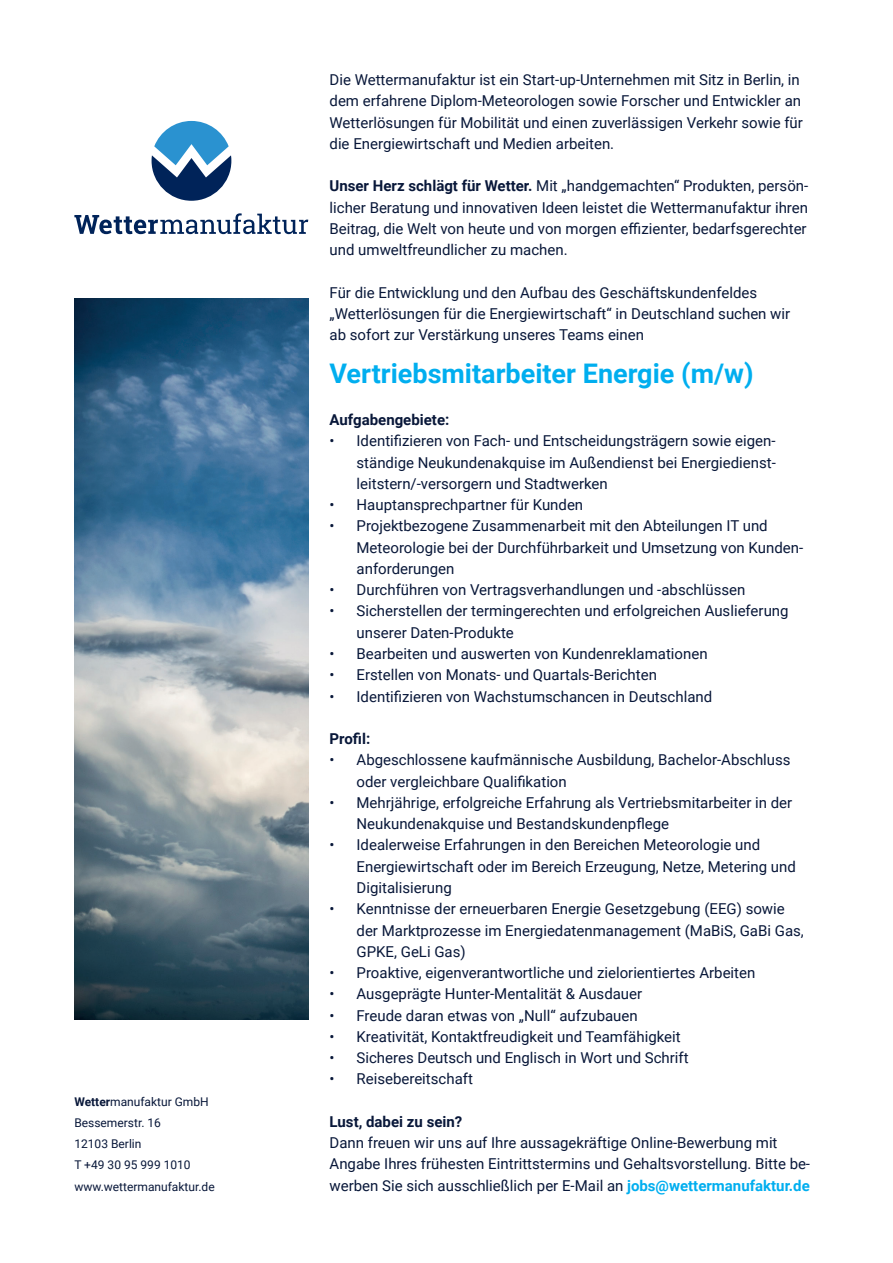
<style>
.page{position:relative;width:893px;height:1263px;background:#fff}
.page>*{position:absolute;margin:0;border:0;box-sizing:border-box;transform-origin:0 0}
.t1{font:700 27px "Roboto";color:#00aeef}
.t2{font:15px/21.3px "Roboto";color:#081739}
.t3{font:700 15px "Roboto";color:#081739}
.t4{font:12px/21.3px "Roboto";color:#081739}
.s1{font-weight:700}
.s2{font-weight:700;color:#00aeef}
</style>
<div class="page">
<svg style="left:74px;top:213px;width:234px;height:21px"></svg>
<svg style="left:152px;top:121px;width:79px;height:80px"></svg>
<img style="left:75px;top:298px;width:233px;height:721px">
<p class="t4" style="left:74px;top:1090px;width:142px"><span class="s1">Wetter</span>manufaktur GmbH<br>Bessemerstr. 16<br>12103 Berlin<br>T +49 30 95 999 1010 www.wettermanufaktur.de</p>
<p class="t2" style="left:330px;top:69px;width:475px">Die Wettermanufaktur ist ein Start-up-Unternehmen mit Sitz in Berlin, in dem erfahrene Diplom-Meteorologen sowie Forscher und Entwickler an Wetterlösungen für Mobilität und einen zuverlässigen Verkehr sowie für die Energiewirtschaft und Medien arbeiten.</p>
<p class="t2" style="left:330px;top:175px;width:480px;text-align:justify"><span class="s1">Unser Herz schlägt für Wetter.</span> Mit „handgemachten“ Produkten, persön&shy;licher Beratung und innovativen Ideen leistet die Wettermanufaktur ihren Beitrag, die Welt von heute und von morgen effizienter, bedarfsgerechter und umweltfreundlicher zu machen.</p>
<p class="t2" style="left:330px;top:281px;width:462px">Für die Entwicklung und den Aufbau des Geschäftskundenfeldes „Wetterlösungen für die Energiewirtschaft“ in Deutschland suchen wir ab sofort zur Verstärkung unseres Teams einen</p>
<h1 class="t1" style="left:330px;top:354px;width:425px">Vertriebsmitarbeiter Energie (m/w)</h1>
<p class="t3" style="left:330px;top:409px;width:121px">Aufgabengebiete:</p>
<p class="t2" style="left:357px;top:430px;width:421px;text-align:justify;text-indent:-27px">• Identifizieren von Fach- und Entscheidungsträgern sowie eigen&shy;ständige Neukundenakquise im Außendienst bei Energiedienst&shy;leitstern/-versorgern und Stadtwerken</p>
<p class="t2" style="left:330px;top:494px;width:255px">• Hauptansprechpartner für Kunden</p>
<p class="t2" style="left:357px;top:515px;width:448px;text-indent:-27px">• Projektbezogene Zusammenarbeit mit den Abteilungen IT und<br>Meteorologie bei der Durchführbarkeit und Umsetzung von Kunden&shy;anforderungen</p>
<p class="t2" style="left:330px;top:579px;width:417px">• Durchführen von Vertragsverhandlungen und -abschlüssen</p>
<p class="t2" style="left:357px;top:600px;width:434px;text-indent:-27px">• Sicherstellen der termingerechten und erfolgreichen Auslieferung unserer Daten-Produkte</p>
<p class="t2" style="left:330px;top:642px;width:380px">• Bearbeiten und auswerten von Kundenreklamationen</p>
<p class="t2" style="left:330px;top:664px;width:329px">• Erstellen von Monats- und Quartals-Berichten</p>
<p class="t2" style="left:330px;top:685px;width:384px">• Identifizieren von Wachstumschancen in Deutschland</p>
<p class="t3" style="left:330px;top:728px;width:42px">Profil:</p>
<p class="t2" style="left:357px;top:749px;width:436px;text-indent:-27px">• Abgeschlossene kaufmännische Ausbildung, Bachelor-Abschluss oder vergleichbare Qualifikation</p>
<p class="t2" style="left:357px;top:791px;width:437px;text-indent:-27px">• Mehrjährige, erfolgreiche Erfahrung als Vertriebsmitarbeiter in der<br>Neukundenakquise und Bestandskundenpflege</p>
<p class="t2" style="left:357px;top:834px;width:441px;text-indent:-27px">• Idealerweise Erfahrungen in den Bereichen Meteorologie und<br>Energiewirtschaft oder im Bereich Erzeugung, Netze, Metering und<br>Digitalisierung</p>
<p class="t2" style="left:357px;top:898px;width:449px;text-indent:-27px">• Kenntnisse der erneuerbaren Energie Gesetzgebung (EEG) sowie der Marktprozesse im Energiedatenmanagement (MaBiS, GaBi Gas,<br>GPKE, GeLi Gas)</p>
<p class="t2" style="left:330px;top:961px;width:427px">• Proaktive, eigenverantwortliche und zielorientiertes Arbeiten</p>
<p class="t2" style="left:330px;top:983px;width:314px">• Ausgeprägte Hunter-Mentalität &amp; Ausdauer</p>
<p class="t2" style="left:330px;top:1004px;width:310px">• Freude daran etwas von „Null“ aufzubauen</p>
<p class="t2" style="left:330px;top:1025px;width:353px">• Kreativität, Kontaktfreudigkeit und Teamfähigkeit</p>
<p class="t2" style="left:330px;top:1046px;width:361px">• Sicheres Deutsch und Englisch in Wort und Schrift</p>
<p class="t2" style="left:330px;top:1068px;width:145px">• Reisebereitschaft</p>
<p class="t3" style="left:330px;top:1111px;width:134px">Lust, dabei zu sein?</p>
<p class="t2" style="left:330px;top:1131px;width:482px">Dann freuen wir uns auf Ihre aussagekräftige Online-Bewerbung mit<br>Angabe Ihres frühesten Eintrittstermins und Gehaltsvorstellung. Bitte be&shy;werben Sie sich ausschließlich per E-Mail an <span class="s2">jobs@wettermanufaktur.de</span></p>
</div>
